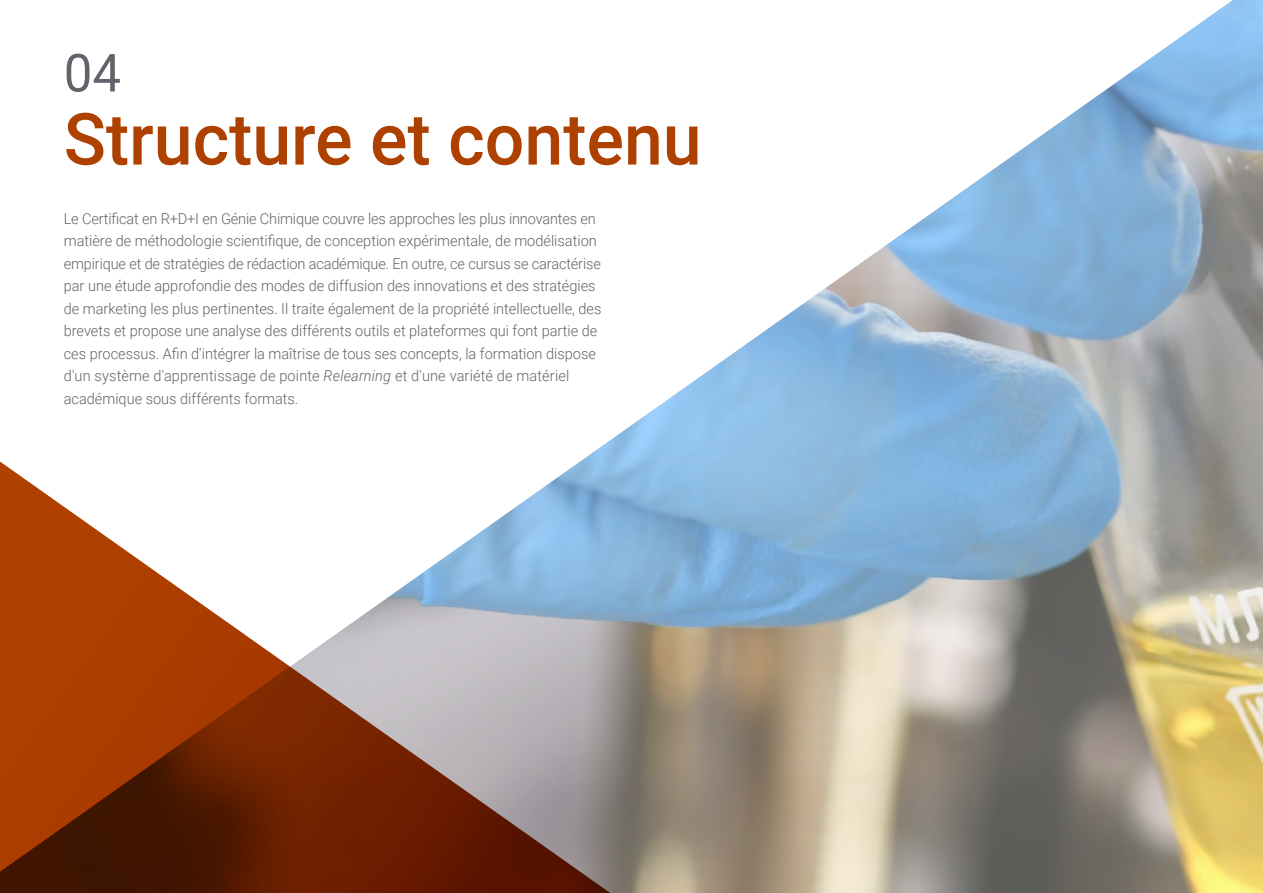
<style>
.page{position:relative;width:1263px;height:893px;background:#fff}
.page>*{position:absolute;margin:0;border:0;box-sizing:border-box;transform-origin:0 0}
.t1{font:500 72px "Roboto";color:#ae4000}
.t2{font:52.5px "Roboto";color:#61646a}
.t3{font:300 15px/22.5px "Roboto";color:#61646a}
.s1{font-style:italic}
</style>
<div class="page">
<img style="left:602px;top:0;width:661px;height:893px">
<svg style="left:0;top:446px;width:640px;height:447px"></svg>
<h2 class="t2" style="left:64px;top:36px;width:59px">04</h2>
<h1 class="t1" style="left:64px;top:89px;width:639px">Structure et contenu</h1>
<p class="t3" style="left:64px;top:207px;width:539px">Le Certificat en R+D+I en Génie Chimique couvre les approches les plus innovantes en matière de méthodologie scientifique, de conception expérimentale, de modélisation empirique et de stratégies de rédaction académique. En outre, ce cursus se caractérise par une étude approfondie des modes de diffusion des innovations et des stratégies de marketing les plus pertinentes. Il traite également de la propriété intellectuelle, des brevets et propose une analyse des différents outils et plateformes qui font partie de ces processus. Afin d'intégrer la maîtrise de tous ses concepts, la formation dispose d'un système d'apprentissage de pointe <span class="s1">Relearning</span> et d'une variété de matériel académique sous différents formats.</p>
</div>
